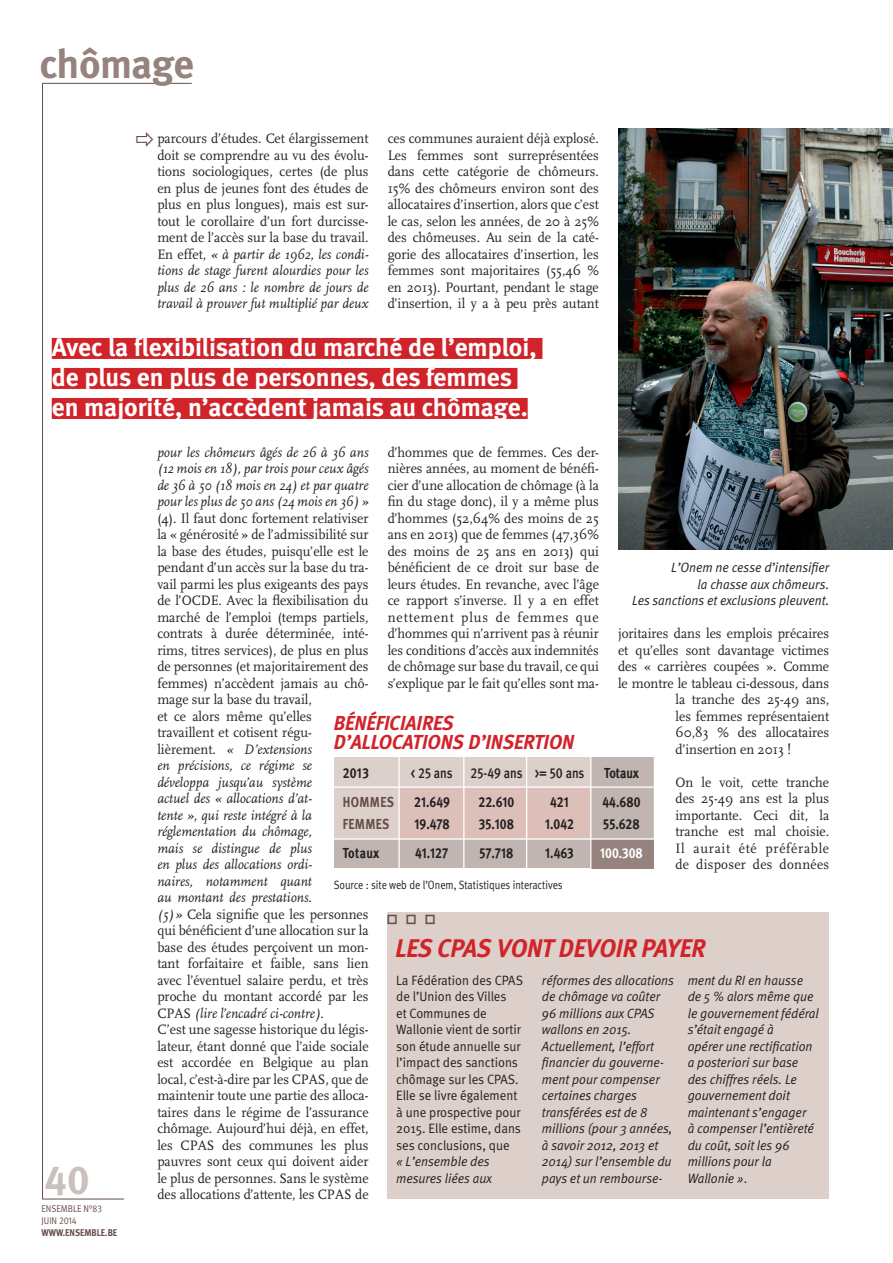
<style>
.page{position:relative;width:893px;height:1263px;background:#fff}
.page>*{position:absolute;margin:0;border:0;box-sizing:border-box;transform-origin:0 0}
.t1{font:700 40.5px "Meta";letter-spacing:-.015em;color:#96837e}
.t2{font:40.5px "Meta Bold Expert";color:#cac0bd}
.t3{font:700 25.5px/30px "Meta";color:#fff}
.t4{font:italic 700 25.5px "Meta";letter-spacing:-.005em;color:#d1232a;scale:.95 1}
.t5{font:italic 700 20.25px/19.5px "Meta";color:#d1232a;scale:.95 1}
.t6{font:14.55px "Meta Bold Expert";color:#231f20;scale:.85 1}
.t7{font:500 14.55px "Meta";letter-spacing:-.005em;color:#231f20;scale:.85 1}
.t8{font:14.55px "Meta Bold Caps Expert";color:#231f20;scale:.85 1}
.t9{font:700 14.55px "Meta";color:#231f20;scale:.85 1}
.t10{font:700 14.55px "Meta";letter-spacing:.03em;color:#664e4a;scale:.85 1}
.t11{font:14.55px "Meta Bold Expert";color:#fff;scale:.85 1}
.t12{font:14.25px/16.5px "Scala";color:#231f20;text-align:justify;scale:.95 1}
.t13{font:italic 14.25px/16.5px "Scala";color:#231f20;text-align:justify;scale:.95 1}
.t14{font:italic 13.5px/16.5px "Meta Normal";color:#231f20;scale:.95 1}
.t15{font:13.5px/16.5px "Meta Normal";color:#231f20;scale:.95 1}
.t16{font:12px "Meta Normal";color:#231f20;scale:.85 1}
.t17{font:9.75px/12px "Meta Normal";color:#664e4a;scale:.9 1}
.t18{font:700 9.75px "Meta";color:#664e4a;scale:.9 1}
.s1{font-style:italic}
.s2{font-family:"Meta Normal Expert"}
.s3{font-family:"Meta Medium Expert";font-weight:400}
.s4{font-family:"Meta";font-weight:700}
.s5{font-style:normal}
</style>
<div class="page">
<svg style="left:42px;top:83px;width:150px;height:1116px"></svg>
<div style="left:388px;top:912px;width:441px;height:287px;background:#ddcfc9"></div>
<div style="left:52px;top:338px;width:490px;height:21px;background:#d1232a"></div>
<div style="left:52px;top:368px;width:465px;height:21px;background:#d1232a"></div>
<div style="left:52px;top:398px;width:476px;height:21px;background:#d1232a"></div>
<img style="left:618px;top:128px;width:275px;height:422px">
<div style="left:335px;top:758px;width:319px;height:110px;background:#ddcfc9"></div>
<div style="left:335px;top:839px;width:319px;height:29px;background:#c0b5b1"></div>
<div style="left:591px;top:758px;width:63px;height:109px;background:#c0b5b1"></div>
<div style="left:400px;top:787px;width:191px;height:52px;background:#ddbfb9"></div>
<hr style="left:398px;top:753px;width:2px;height:125px;background:#fff">
<hr style="left:463px;top:756px;width:1px;height:123px;background:#fff">
<hr style="left:526px;top:754px;width:1px;height:127px;background:#fff">
<div style="left:591px;top:839px;width:63px;height:29px;background:#96837e"></div>
<hr style="left:590px;top:756px;width:1px;height:115px;background:#fff">
<hr style="left:333px;top:786px;width:321px;height:2px;background:#fff">
<hr style="left:333px;top:838px;width:321px;height:2px;background:#fff">
<svg style="left:136px;top:132px;width:17px;height:15px"></svg>
<h1 class="t1" style="left:40px;top:40px;width:156px">chômage</h1>
<p class="t12" style="left:157px;top:130px;width:224px">parcours d’études. Cet élargissement doit se comprendre au vu des évolu&shy;tions sociologiques, certes (de plus en plus de jeunes font des études de plus en plus longues), mais est sur&shy;tout le corollaire d’un fort durcisse&shy;ment de l’accès sur la base du travail.<br>En effet, <span class="s1">« à partir de 1962, les condi&shy;tions de stage furent alourdies pour les plus de 26 ans : le nombre de jours de travail à prouver fut multiplié par deux</span></p>
<p class="t12" style="left:388px;top:131px;width:224px">ces communes auraient déjà explosé.<br>Les femmes sont surreprésentées dans cette catégorie de chômeurs.<br>15% des chômeurs environ sont des allocataires d’insertion, alors que c’est le cas, selon les années, de 20 à 25% des chômeuses. Au sein de la caté&shy;gorie des allocataires d’insertion, les femmes sont majoritaires (55,46 % en 2013). Pourtant, pendant le stage d’insertion, il y a à peu près autant</p>
<h2 class="t3" style="left:52px;top:332px;width:486px">Avec la flexibilisation du marché de l’emploi, de plus en plus de personnes, des femmes en majorité, n’accèdent jamais au chômage.</h2>
<h1 class="t2" style="left:45px;top:1156px;width:46px">40</h1>
<p class="t17" style="left:41px;top:1203px;width:69px">ensemble n°<span class="s2">83 </span>juin <span class="s2">2014</span></p>
<p class="t18" style="left:41px;top:1227px;width:85px">www.ensemble.be</p>
<p class="t13" style="left:157px;top:444px;width:224px">pour les chômeurs âgés de 26 à 36 ans (12 mois en 18), par trois pour ceux âgés de 36 à 50 (18 mois en 24) et par quatre pour les plus de 50 ans (24 mois en 36) »</p>
<p class="t12" style="left:157px;top:510px;width:224px;text-align:left">(4). Il faut donc fortement relativiser la « générosité » de l’admissibilité sur la base des études, puisqu’elle est le pendant d’un accès sur la base du tra&shy;vail parmi les plus exigeants des pays de l’OCDE. Avec la flexibilisation du marché de l’emploi (temps partiels, contrats à durée déterminée, inté&shy;rims, titres services), de plus en plus de personnes (et majoritairement des femmes) n’accèdent jamais au chô&shy;mage sur la base du travail,<br>et ce alors même qu’elles travaillent et cotisent régu&shy;lièrement. <span class="s1">« D’extensions<br>en précisions, ce régime se<br>développa jusqu’au système<br>actuel des « allocations d’at-<br>tente », qui reste intégré à la réglementation du chômage,<br>mais se distingue de plus<br>en plus des allocations ordi-<br>naires, notamment quant<br>au montant des prestations.<br>(5)»</span> Cela signifie que les personnes qui bénéficient d’une allocation sur la base des études perçoivent un mon&shy;tant forfaitaire et faible, sans lien avec l’éventuel salaire perdu, et très proche du montant accordé par les CPAS <span class="s1">(lire l’encadré ci-contre)</span>.<br>C’est une sagesse historique du légis&shy;lateur, étant donné que l’aide sociale est accordée en Belgique au plan local, c’est-à-dire par les CPAS, que de maintenir toute une partie des alloca&shy;taires dans le régime de l’assurance chômage. Aujourd’hui déjà, en effet, les CPAS des communes les plus pauvres sont ceux qui doivent aider le plus de personnes. Sans le système des allocations d’attente, les CPAS de</p>
<p class="t12" style="left:388px;top:444px;width:224px">d’hommes que de femmes. Ces der&shy;nières années, au moment de bénéfi&shy;cier d’une allocation de chômage (à la fin du stage donc), il y a même plus d’hommes (52,64% des moins de 25 ans en 2013) que de femmes (47,36% des moins de 25 ans en 2013) qui bénéficient de ce droit sur base de leurs études. En revanche, avec l’âge ce rapport s’inverse. Il y a en effet nettement plus de femmes que d’hommes qui n’arrivent pas à réunir les conditions d’accès aux indemnités de chômage sur base du travail, ce qui s’explique par le fait qu’elles sont ma-</p>
<p class="t14" style="left:632px;top:559px;width:209px;text-align:right">L’Onem ne cesse d’intensifier<br>la chasse aux chômeurs.<br>Les sanctions et exclusions pleuvent.</p>
<p class="t12" style="left:618px;top:625px;width:224px">joritaires dans les emplois précaires</p>
<p class="t12" style="left:618px;top:642px;width:224px">et qu’elles sont davantage victimes</p>
<p class="t12" style="left:618px;top:658px;width:224px">des « carrières coupées ». Comme</p>
<p class="t12" style="left:618px;top:675px;width:224px">le montre le tableau ci-dessous, dans</p>
<p class="t12" style="left:675px;top:691px;width:163px">la tranche des 25-49 ans,</p>
<p class="t12" style="left:675px;top:708px;width:163px">les femmes représentaient</p>
<p class="t12" style="left:675px;top:724px;width:163px">60,83 % des allocataires</p>
<p class="t12" style="left:675px;top:741px;width:123px">d’insertion en 2013 !</p>
<p class="t12" style="left:675px;top:774px;width:163px">On le voit, cette tranche des 25-49 ans est la plus importante. Ceci dit, la tranche est mal choisie.<br>Il aurait été préférable de disposer des données</p>
<h3 class="t5" style="left:334px;top:712px;width:255px">BÉNÉFICIAIRES<br>D’ALLOCATIONS D’INSERTION</h3>
<p class="t6" style="left:343px;top:764px;width:32px">2013</p>
<p class="t7" style="left:411px;top:765px;width:206px">&lt; <span class="s3">25</span> ans <span class="s3">25</span>-<span class="s3">49</span> ans &gt;= <span class="s3">50</span> ans</p>
<p class="t9" style="left:604px;top:764px;width:43px">Totaux</p>
<p class="t10" style="left:343px;top:793px;width:62px">HOMMES</p>
<p class="t8" style="left:414px;top:793px;width:44px">21<span class="s4">.</span>649</p>
<p class="t8" style="left:479px;top:793px;width:44px">22<span class="s4">.</span>610</p>
<p class="t8" style="left:550px;top:793px;width:23px">421</p>
<p class="t8" style="left:602px;top:793px;width:46px">44<span class="s4">.</span>680</p>
<p class="t10" style="left:343px;top:815px;width:56px">FEMMES</p>
<p class="t6" style="left:415px;top:815px;width:43px">19<span class="s4">.</span>478</p>
<p class="t6" style="left:479px;top:815px;width:43px">35<span class="s4">.</span>108</p>
<p class="t6" style="left:545px;top:815px;width:35px">1<span class="s4">.</span>042</p>
<p class="t6" style="left:603px;top:815px;width:44px">55<span class="s4">.</span>628</p>
<p class="t9" style="left:343px;top:844px;width:45px">Totaux</p>
<p class="t6" style="left:415px;top:844px;width:40px">41<span class="s4">.</span>127</p>
<p class="t6" style="left:480px;top:844px;width:41px">57<span class="s4">.</span>718</p>
<p class="t6" style="left:545px;top:844px;width:35px">1<span class="s4">.</span>463</p>
<p class="t11" style="left:600px;top:844px;width:52px">100<span class="s4">.</span>308</p>
<p class="t16" style="left:334px;top:877px;width:271px">Source : site web de l’Onem, Statistiques interactives</p>
<h2 class="t4" style="left:395px;top:933px;width:60px">LES CPAS</h2>
<h2 class="t4" style="left:497px;top:933px;width:221px">VONT DEVOIR PAYER</h2>
<p class="t14" style="left:542px;top:971px;width:140px">réformes des allocations de chômage va coûter<br>96 millions aux CPAS wallons en 2015.<br>Actuellement, l’effort financier du gouverne&shy;ment pour compenser certaines charges transférées est de 8 millions (pour 3 années, à savoir 2012, 2013 et<br>2014) sur l’ensemble du pays et un rembourse-</p>
<p class="t14" style="left:688px;top:971px;width:140px">ment du RI en hausse de 5 % alors même que le gouvernement fédéral s’était engagé à<br>opérer une rectification a posteriori sur base des chiffres réels. Le gouvernement doit maintenant s’engager<br>à compenser l’entièreté du coût, soit les 96 millions pour la<br>Wallonie »<span class="s5">.</span></p>
<p class="t15" style="left:396px;top:971px;width:134px">La Fédération des CPAS de l’U nion des Villes<br>et Communes de<br>Wallonie vient de sortir son étude annuelle sur l’impact des sanctions chômage sur les CPAS.<br>Elle se livre également à une prospective pour<br>2015. Elle estime, dans ses conclusions, que</p>
<p class="t14" style="left:396px;top:1153px;width:102px">« L’ensemble des mesures liées aux</p>
</div>
